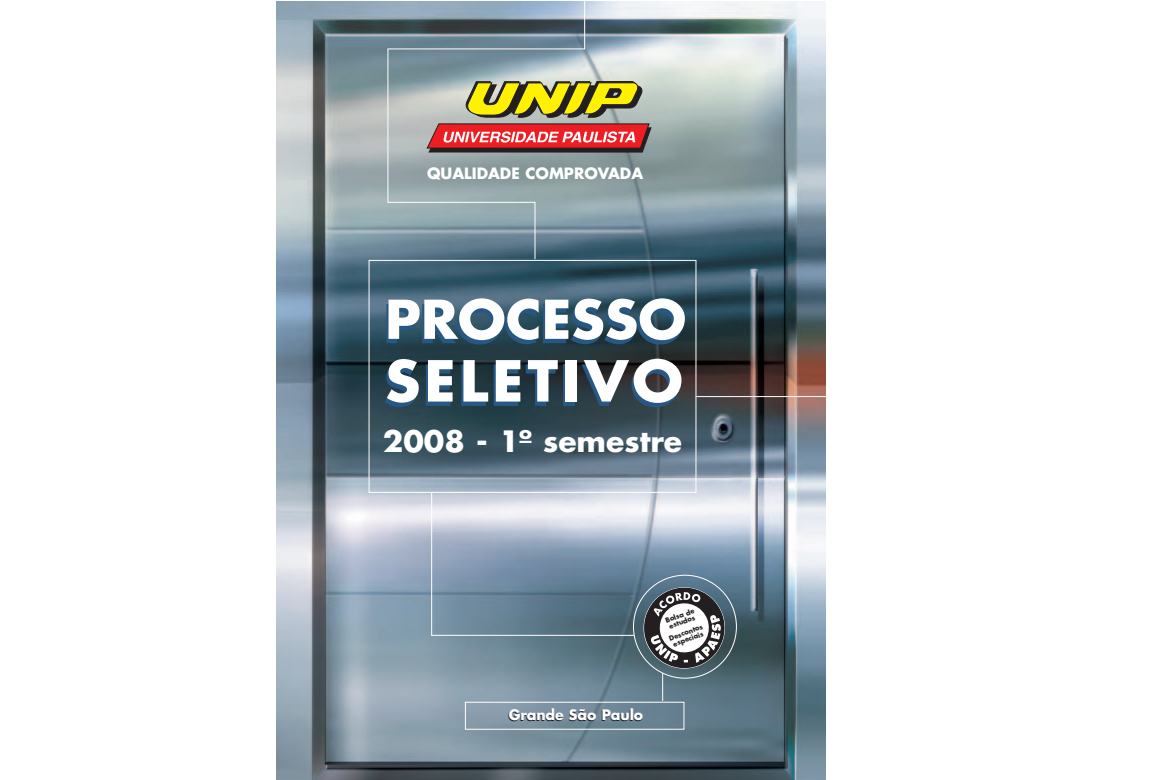
<style>
.page{position:relative;width:1162px;height:780px;background:#fff}
.page>*{position:absolute;margin:0;border:0;box-sizing:border-box;transform-origin:0 0}
.t1{font:700 55px "Futura";letter-spacing:.07em;color:#fff;scale:1.04 1}
.t2{font:700 52px "Futura";color:#fff;scale:1.04 1}
.t3{font:700 28.6px "Futura";color:#fff;scale:1.04 1}
.t4{font:700 15.2px "Futura";color:#fff}
.t5{font:700 14px "Futura";color:#fff}
.t6{font:700 6.8px/6.8px "Futura";color:#231f20}
</style>
<div class="page">
<img style="left:276px;top:1px;width:550px;height:779px">
<img style="left:387px;top:1px;width:439px;height:397px">
<div style="left:465px;top:702px;width:219px;height:28px;border:1px solid #fff"></div>
<svg style="left:431px;top:492px;width:306px;height:209px;background:#899baa"></svg>
<h3 class="t4" style="left:427px;top:166px;width:218px">QUALIDADE COMPROVADA</h3>
<h2 class="t2" style="left:385px;top:296px;width:291px">PROCESSO</h2>
<h1 class="t1" style="left:385px;top:356px;width:288px">SELETIVO</h1>
<h3 class="t3" style="left:383px;top:428px;width:289px">2008 - 1º semestre</h3>
<p class="t6" style="left:665px;top:618px;width:32px;rotate:-20deg">Bolsa de estudos</p>
<p class="t6" style="left:668px;top:636px;width:37px;rotate:-20deg">Descontos especiais</p>
<h3 class="t5" style="left:509px;top:708px;width:136px">Grande São Paulo</h3>
</div>
